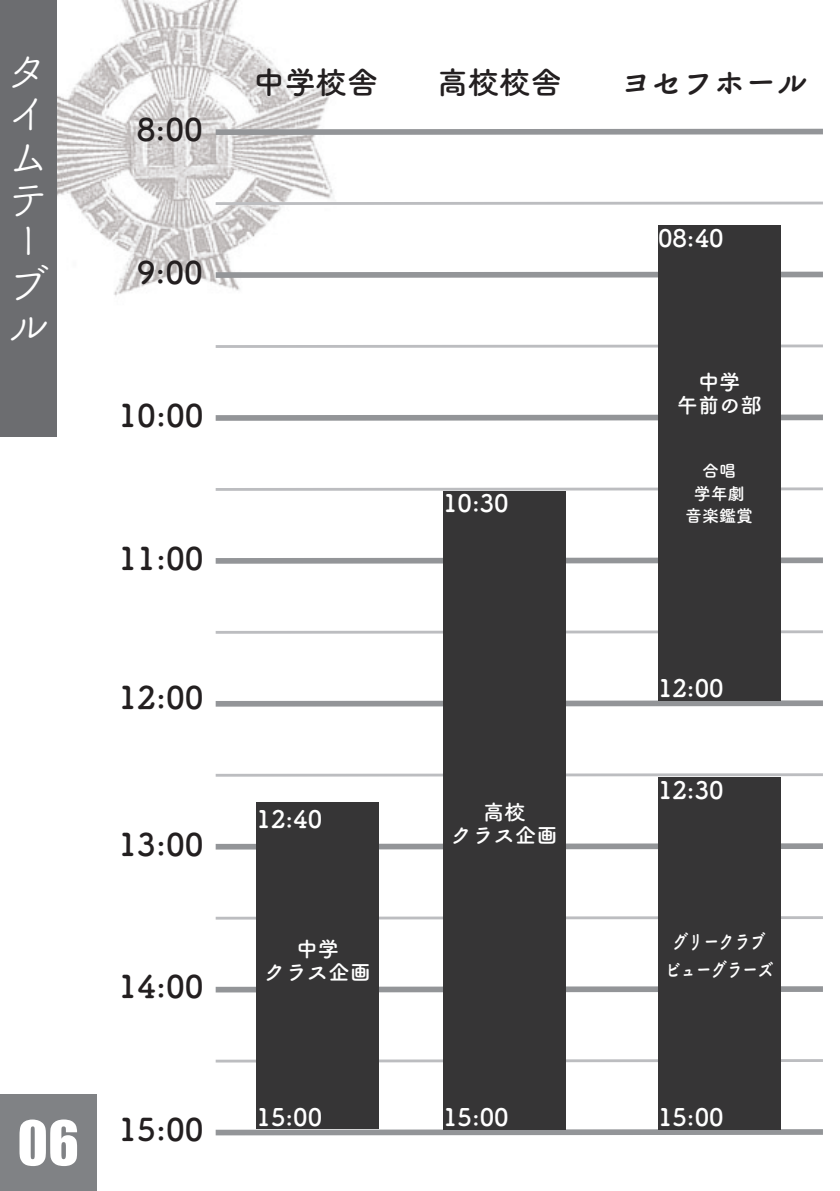
<style>
.page{position:relative;width:840px;height:1191px;background:#fff}
.page>*{position:absolute;margin:0;border:0;box-sizing:border-box;transform-origin:0 0}
.t1{font:56.6px "Impact";color:#fff}
.t2{font:42.6px/42.6px "Tsuku B Rd Gothic";color:#fff}
.t3{font:700 31.2px "Tsuku B Rd Gothic";color:#231f20}
.t4{font:700 24px "Tsuku B Rd Gothic";color:#fff}
.t5{font:700 21.2px/22.6px "Tsuku B Rd Gothic";color:#fff;text-align:center}
.t6{font:700 19.8px/28.4px "Tsuku B Rd Gothic";color:#fff;text-align:center;scale:.78 1}
.t7{font:700 17px/22.6px "Tsuku B Rd Gothic";color:#fff;text-align:center}
</style>
<div class="page">
<img style="left:57px;top:0;width:276px;height:296px">
<div style="left:0;top:0;width:57px;height:437px;background:#6c6d70"></div>
<div style="left:0;top:1094px;width:96px;height:97px;background:#808285"></div>
<div style="left:215px;top:129px;width:607px;height:6px;background:#939598"></div>
<hr style="left:215px;top:202px;width:607px;height:3px;background:#bcbdc0">
<div style="left:215px;top:272px;width:607px;height:6px;background:#939598"></div>
<svg style="left:215px;top:344px;width:607px;height:4px;fill:#c1c2c4"></svg>
<div style="left:215px;top:414px;width:607px;height:7px;background:#939598"></div>
<svg style="left:215px;top:487px;width:607px;height:4px;background:#cecfd1"></svg>
<div style="left:215px;top:557px;width:607px;height:7px;background:#939598"></div>
<svg style="left:215px;top:630px;width:607px;height:4px"></svg>
<div style="left:215px;top:700px;width:607px;height:6px;background:#939598"></div>
<hr style="left:215px;top:773px;width:607px;height:3px;background:#bcbdc0">
<div style="left:215px;top:843px;width:607px;height:6px;background:#939598"></div>
<hr style="left:215px;top:916px;width:607px;height:3px;background:#bcbdc0">
<div style="left:215px;top:986px;width:607px;height:6px;background:#939598"></div>
<hr style="left:215px;top:1059px;width:607px;height:3px;background:#bcbdc0">
<div style="left:215px;top:1129px;width:607px;height:6px;background:#939598"></div>
<div style="left:657px;top:225px;width:123px;height:475px;background:#363536"></div>
<div style="left:256px;top:802px;width:123px;height:327px;background:#363536"></div>
<div style="left:443px;top:491px;width:122px;height:638px;background:#363536"></div>
<div style="left:657px;top:777px;width:123px;height:352px;background:#363536"></div>
<h2 class="t2" style="left:7px;top:47px;width:43px">タイムテーブル</h2>
<p class="t3" style="left:137px;top:105px;width:68px">8:00</p>
<p class="t3" style="left:137px;top:248px;width:68px">9:00</p>
<p class="t3" style="left:118px;top:391px;width:86px">10:00</p>
<p class="t3" style="left:118px;top:533px;width:86px">11:00</p>
<p class="t3" style="left:118px;top:673px;width:86px">12:00</p>
<p class="t3" style="left:118px;top:819px;width:86px">13:00</p>
<p class="t3" style="left:118px;top:962px;width:86px">14:00</p>
<h1 class="t1" style="left:18px;top:1099px;width:63px">06</h1>
<p class="t3" style="left:118px;top:1105px;width:86px">15:00</p>
<p class="t3" style="left:253px;top:58px;width:126px">中学校舎</p>
<p class="t3" style="left:437px;top:58px;width:126px">高校校舎</p>
<p class="t3" style="left:620px;top:58px;width:189px">ヨセフホール</p>
<p class="t4" style="left:657px;top:220px;width:67px">08:40</p>
<p class="t4" style="left:443px;top:484px;width:67px">10:30</p>
<p class="t4" style="left:256px;top:800px;width:67px">12:40</p>
<p class="t5" style="left:264px;top:936px;width:108px">中学<br>クラス企画</p>
<p class="t5" style="left:451px;top:799px;width:108px">高校<br>クラス企画</p>
<p class="t5" style="left:676px;top:369px;width:87px">中学<br>午前の部</p>
<p class="t7" style="left:684px;top:458px;width:70px">合唱<br>学年劇音楽鑑賞</p>
<p class="t4" style="left:657px;top:669px;width:67px">12:00</p>
<p class="t4" style="left:657px;top:771px;width:67px">12:30</p>
<p class="t6" style="left:664px;top:926px;width:140px">グリークラブビューグラーズ</p>
<p class="t4" style="left:256px;top:1098px;width:67px">15:00</p>
<p class="t4" style="left:443px;top:1098px;width:67px">15:00</p>
<p class="t4" style="left:657px;top:1098px;width:67px">15:00</p>
</div>
